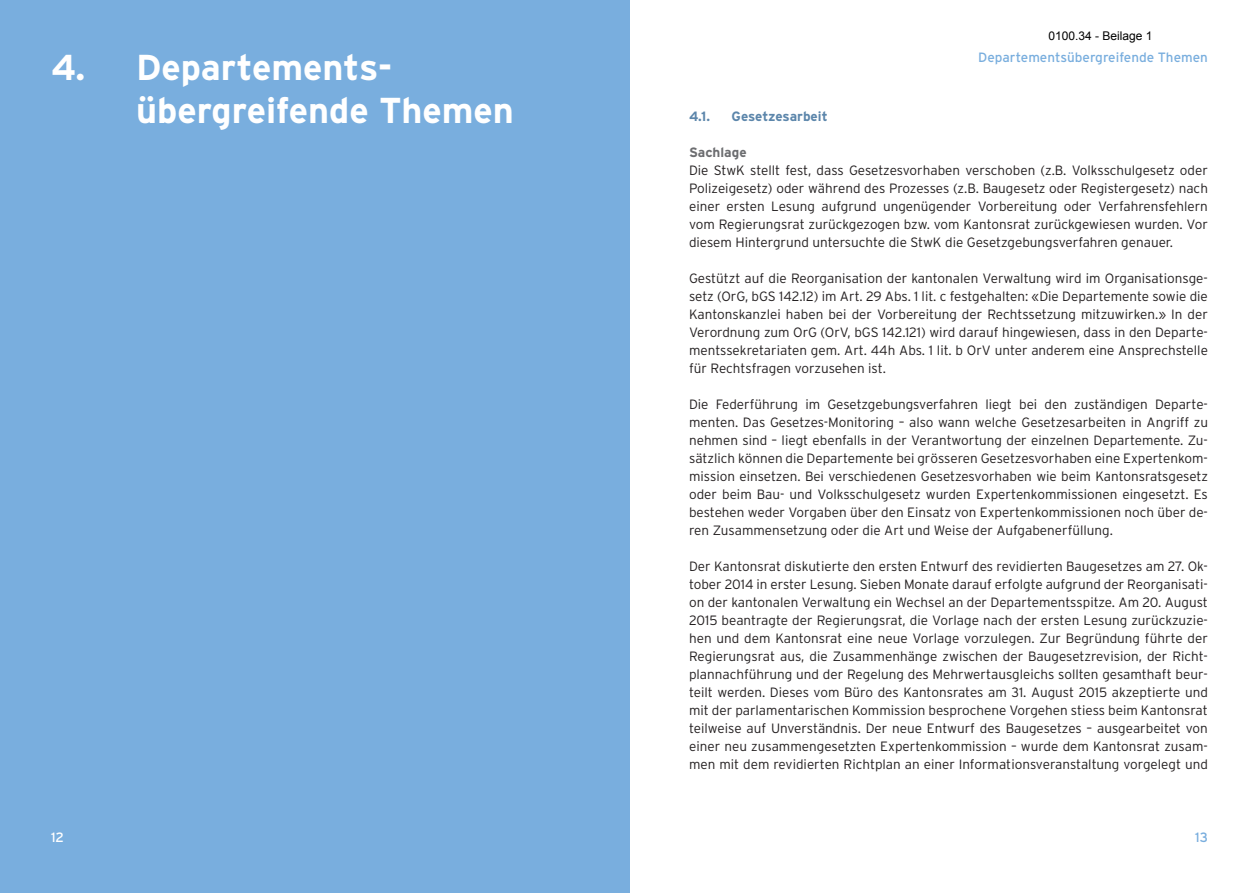
<style>
.page{position:relative;width:1259px;height:893px;background:#fff}
.page>*{position:absolute;margin:0;border:0;box-sizing:border-box;transform-origin:0 0}
.t1{font:700 36px/43.2px "Interstate";color:#fff}
.t2{font:300 13.5px/18px "Interstate";color:#231f20;text-align:justify}
.t3{font:13.5px "Interstate";color:#79aede}
.t4{font:700 13.5px "Interstate";letter-spacing:-.005em;color:#5c86ab}
.t5{font:700 13.5px "Interstate";color:#6c6d70}
.t6{font:13.5px "Interstate";color:#fff}
.t7{font:12px "Arial";color:#000}
</style>
<div class="page">
<div style="left:0;top:0;width:629px;height:893px;background:#79aede"></div>
<p class="t7" style="left:1048px;top:28px;width:106px">0100.34 - Beilage 1</p>
<h1 class="t1" style="left:136px;top:46px;width:379px;text-indent:-85px">4. Departements&shy;übergreifende Themen</h1>
<p class="t3" style="left:978px;top:50px;width:231px">Departementsübergreifende Themen</p>
<p class="t4" style="left:689px;top:109px;width:23px">4.1.</p>
<p class="t4" style="left:731px;top:109px;width:98px">Gesetzesarbeit</p>
<p class="t5" style="left:689px;top:145px;width:59px">Sachlage</p>
<p class="t2" style="left:689px;top:162px;width:520px">Die StwK stellt fest, dass Gesetzesvorhaben verschoben (z.B. Volksschulgesetz oder Polizeigesetz) oder während des Prozesses (z.B. Baugesetz oder Registergesetz) nach einer ersten Lesung aufgrund ungenügender Vorbereitung oder Verfahrensfehlern vom Regierungsrat zurückgezogen bzw. vom Kantonsrat zurückgewiesen wurden. Vor diesem Hintergrund untersuchte die StwK die Gesetzgebungsverfahren genauer.</p>
<p class="t2" style="left:689px;top:270px;width:520px">Gestützt auf die Reorganisation der kantonalen Verwaltung wird im Organisationsge&shy;setz (OrG, bGS 142.12) im Art. 29 Abs. 1 lit. c festgehalten: «Die Departemente sowie die Kantonskanzlei haben bei der Vorbereitung der Rechtssetzung mitzuwirken.» In der Verordnung zum OrG (OrV, bGS 142.121) wird darauf hingewiesen, dass in den Departe&shy;mentssekretariaten gem. Art. 44h Abs. 1 lit. b OrV unter anderem eine Ansprechstelle für Rechtsfragen vorzusehen ist.</p>
<p class="t2" style="left:689px;top:396px;width:520px">Die Federführung im Gesetzgebungsverfahren liegt bei den zuständigen Departe&shy;menten. Das Gesetzes-Monitoring – also wann welche Gesetzesarbeiten in Angriff zu nehmen sind – liegt ebenfalls in der Verantwortung der einzelnen Departemente. Zu&shy;sätzlich können die Departemente bei grösseren Gesetzesvorhaben eine Expertenkom&shy;mission einsetzen. Bei verschiedenen Gesetzesvorhaben wie beim Kantonsratsgesetz oder beim Bau- und Volksschulgesetz wurden Expertenkommissionen eingesetzt. Es bestehen weder Vorgaben über den Einsatz von Expertenkommissionen noch über de&shy;ren Zusammensetzung oder die Art und Weise der Aufgabenerfüllung.</p>
<p class="t2" style="left:689px;top:558px;width:520px">Der Kantonsrat diskutierte den ersten Entwurf des revidierten Baugesetzes am 27. Ok&shy;tober 2014 in erster Lesung. Sieben Monate darauf erfolgte aufgrund der Reorganisati&shy;on der kantonalen Verwaltung ein Wechsel an der Departementsspitze. Am 20. August 2015 beantragte der Regierungsrat, die Vorlage nach der ersten Lesung zurückzuzie&shy;hen und dem Kantonsrat eine neue Vorlage vorzulegen. Zur Begründung führte der Regierungsrat aus, die Zusammenhänge zwischen der Baugesetzrevision, der Richt&shy;plannachführung und der Regelung des Mehrwertausgleichs sollten gesamthaft beur&shy;teilt werden. Dieses vom Büro des Kantonsrates am 31. August 2015 akzeptierte und mit der parlamentarischen Kommission besprochene Vorgehen stiess beim Kantonsrat teilweise auf Unverständnis. Der neue Entwurf des Baugesetzes – ausgearbeitet von einer neu zusammengesetzten Expertenkommission – wurde dem Kantonsrat zusam&shy;men mit dem revidierten Richtplan an einer Informationsveranstaltung vorgelegt und</p>
<p class="t6" style="left:51px;top:829px;width:15px">12</p>
<p class="t3" style="left:1195px;top:830px;width:14px">13</p>
</div>
